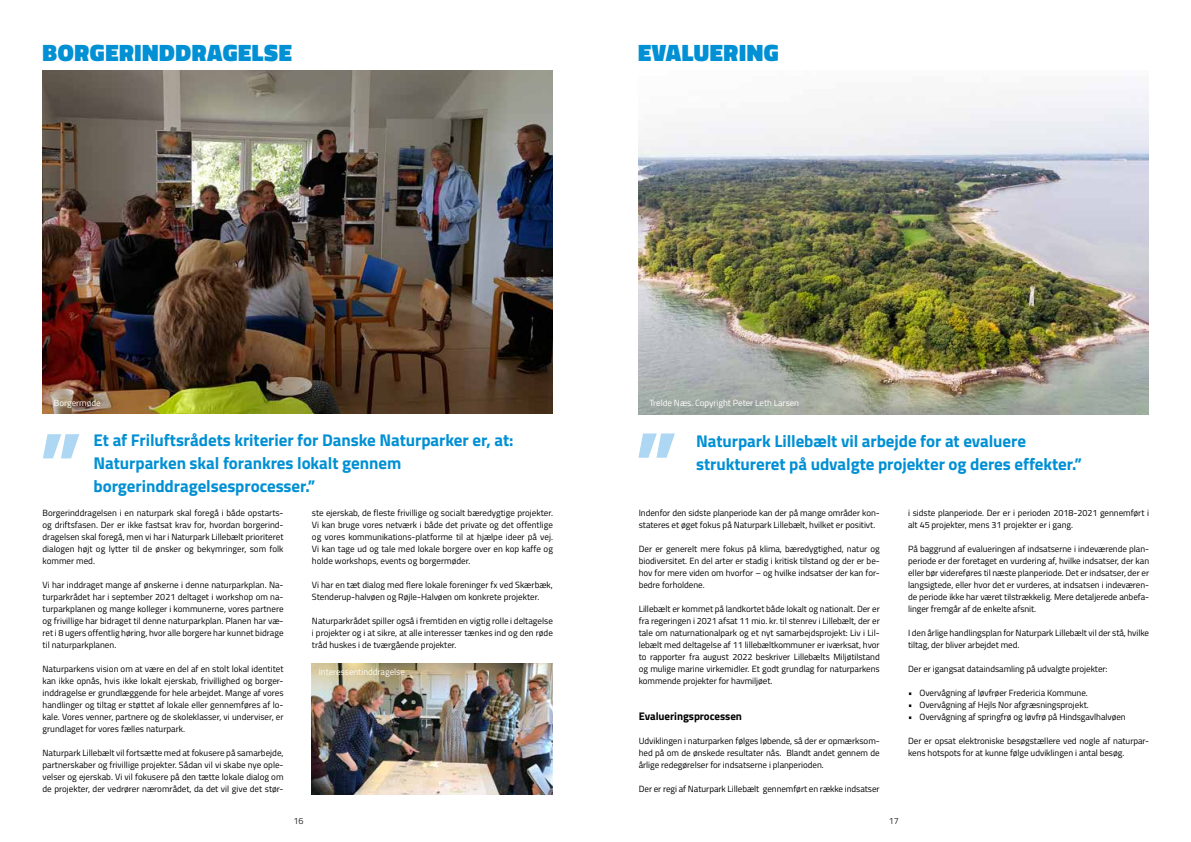
<style>
.page{position:relative;width:1191px;height:842px;background:#fff}
.page>*{position:absolute;margin:0;border:0;box-sizing:border-box;transform-origin:0 0}
.t1{font:900 24px "Titillium";letter-spacing:.025em;color:#0090d3}
.t2{font:700 17px/23px "Titillium";letter-spacing:-.005em;color:#0090d3}
.t3{font:700 11px "Titillium";letter-spacing:-.005em;color:#000}
.t4{font:9px/12px "Titillium";letter-spacing:-.005em;color:#000;text-align:justify}
.t5{font:9px "Titillium";letter-spacing:-.005em;color:#fff}
.t6{font:300 9px "Titillium Web";color:#000}
</style>
<div class="page">
<img style="left:312px;top:664px;width:241px;height:130px">
<img style="left:43px;top:71px;width:510px;height:343px">
<img style="left:638px;top:89px;width:510px;height:326px">
<svg style="left:43px;top:434px;width:36px;height:24px"></svg>
<svg style="left:638px;top:433px;width:37px;height:25px"></svg>
<h1 class="t1" style="left:43px;top:35px;width:251px">BORGERINDDRAGELSE</h1>
<h1 class="t1" style="left:638px;top:35px;width:142px">EVALUERING</h1>
<p class="t5" style="left:54px;top:396px;width:48px">Borgermøde</p>
<p class="t5" style="left:649px;top:396px;width:151px">Trelde Næs. Copyright Peter Leth Larsen</p>
<h2 class="t2" style="left:94px;top:427px;width:421px">Et af Friluftsrådets kriterier for Danske Naturparker er, at:<br>Naturparken skal forankres lokalt gennem borgerinddragelsesprocesser.”</h2>
<h2 class="t2" style="left:696px;top:428px;width:387px">Naturpark Lillebælt vil arbejde for at evaluere struktureret på udvalgte projekter og deres effekter.”</h2>
<p class="t4" style="left:43px;top:506px;width:242px">Borgerinddragelsen i en naturpark skal foregå i både opstarts&shy;og driftsfasen. Der er ikke fastsat krav for, hvordan borgerind&shy;dragelsen skal foregå, men vi har i Naturpark Lillebælt prioriteret dialogen højt og lytter til de ønsker og bekymringer, som folk kommer med.</p>
<p class="t4" style="left:43px;top:578px;width:242px">Vi har inddraget mange af ønskerne i denne naturparkplan. Na&shy;turparkrådet har i september 2021 deltaget i workshop om na&shy;turparkplanen og mange kolleger i kommunerne, vores partnere og frivillige har bidraget til denne naturparkplan. Planen har væ&shy;ret i 8 ugers offentlig høring, hvor alle borgere har kunnet bidrage til naturparkplanen.</p>
<p class="t4" style="left:43px;top:662px;width:242px">Naturparkens vision om at være en del af en stolt lokal identitet kan ikke opnås, hvis ikke lokalt ejerskab, frivillighed og borger&shy;inddragelse er grundlæggende for hele arbejdet. Mange af vores handlinger og tiltag er støttet af lokale eller gennemføres af lo&shy;kale. Vores venner, partnere og de skoleklasser, vi underviser, er grundlaget for vores fælles naturpark.</p>
<p class="t4" style="left:43px;top:746px;width:242px">Naturpark Lillebælt vil fortsætte med at fokusere på samarbejde, partnerskaber og frivillige projekter. Sådan vil vi skabe nye ople&shy;velser og ejerskab. Vi vil fokusere på den tætte lokale dialog om de projekter, der vedrører nærområdet, da det vil give det stør-</p>
<p class="t4" style="left:639px;top:506px;width:242px">Indenfor den sidste planperiode kan der på mange områder kon&shy;stateres et øget fokus på Naturpark Lillebælt, hvilket er positivt.</p>
<p class="t4" style="left:639px;top:542px;width:242px">Der er generelt mere fokus på klima, bæredygtighed, natur og biodiversitet. En del arter er stadig i kritisk tilstand og der er be&shy;hov for mere viden om hvorfor – og hvilke indsatser der kan for&shy;bedre forholdene.</p>
<p class="t4" style="left:639px;top:602px;width:242px">Lillebælt er kommet på landkortet både lokalt og nationalt. Der er fra regeringen i 2021 afsat 11 mio. kr. til stenrev i Lillebælt, der er tale om naturnationalpark og et nyt samarbejdsprojekt: Liv i Lil&shy;lebælt med deltagelse af 11 lillebæltkommuner er iværksat, hvor to rapporter fra august 2022 beskriver Lillebælts Miljøtilstand og mulige marine virkemidler. Et godt grundlag for naturparkens kommende projekter for havmiljøet.</p>
<p class="t3" style="left:639px;top:708px;width:105px">Evalueringsprocessen</p>
<p class="t4" style="left:639px;top:734px;width:242px">Udviklingen i naturparken følges løbende, så der er opmærksom&shy;hed på om de ønskede resultater nås. Blandt andet gennem de årlige redegørelser for indsatserne i planperioden.</p>
<p class="t4" style="left:639px;top:782px;width:242px">Der er regi af Naturpark Lillebælt gennemført en række indsatser</p>
<p class="t4" style="left:312px;top:506px;width:242px">ste ejerskab, de fleste frivillige og socialt bæredygtige projekter.<br>Vi kan bruge vores netværk i både det private og det offentlige og vores kommunikations-platforme til at hjælpe ideer på vej.<br>Vi kan tage ud og tale med lokale borgere over en kop kaffe og holde workshops, events og borgermøder.</p>
<p class="t4" style="left:312px;top:578px;width:242px">Vi har en tæt dialog med flere lokale foreninger fx ved Skærbæk,<br>Stenderup-halvøen og Røjle-Halvøen om konkrete projekter.</p>
<p class="t4" style="left:312px;top:614px;width:242px">Naturparkrådet spiller også i fremtiden en vigtig rolle i deltagelse i projekter og i at sikre, at alle interesser tænkes ind og den røde tråd huskes i de tværgående projekter.</p>
<p class="t4" style="left:908px;top:506px;width:242px">i sidste planperiode. Der er i perioden 2018-2021 gennemført i alt 45 projekter, mens 31 projekter er i gang.</p>
<p class="t4" style="left:908px;top:542px;width:242px">På baggrund af evalueringen af indsatserne i indeværende plan&shy;periode er der foretaget en vurdering af, hvilke indsatser, der kan eller bør videreføres til næste planperiode. Det er indsatser, der er langsigtede, eller hvor det er vurderes, at indsatsen i indeværen&shy;de periode ikke har været tilstrækkelig. Mere detaljerede anbefa&shy;linger fremgår af de enkelte afsnit.</p>
<p class="t4" style="left:908px;top:626px;width:242px">I den årlige handlingsplan for Naturpark Lillebælt vil der stå, hvilke tiltag, der bliver arbejdet med.</p>
<p class="t4" style="left:908px;top:662px;width:201px">Der er igangsat dataindsamling på udvalgte projekter:</p>
<p class="t4" style="left:908px;top:686px;width:181px">• Overvågning af løvfrøer Fredericia Kommune.</p>
<p class="t4" style="left:908px;top:698px;width:182px">• Overvågning af Hejls Nor afgræsningsprojekt.</p>
<p class="t4" style="left:908px;top:710px;width:219px">• Overvågning af springfrø og løvfrø på Hindsgavlhalvøen</p>
<p class="t4" style="left:908px;top:734px;width:242px">Der er opsat elektroniske besøgstællere ved nogle af naturpar&shy;kens hotspots for at kunne følge udviklingen i antal besøg.</p>
<p class="t5" style="left:319px;top:665px;width:88px">Interessentinddragelse</p>
<p class="t6" style="left:293px;top:814px;width:12px">16</p>
<p class="t6" style="left:889px;top:814px;width:12px">17</p>
</div>
